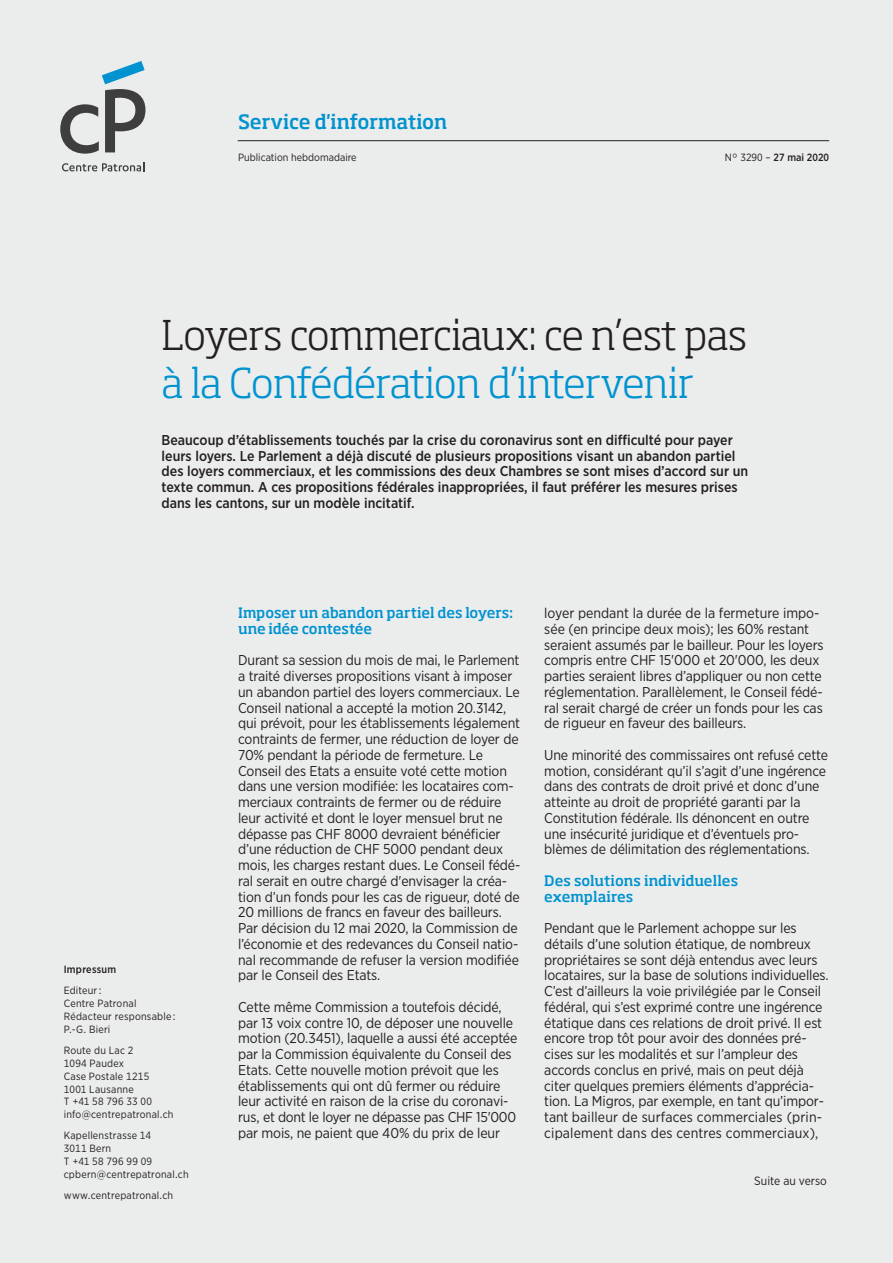
<style>
.page{position:relative;width:893px;height:1263px;background:#ebecec}
.page>*{position:absolute;margin:0;border:0;box-sizing:border-box;transform-origin:0 0}
.Grand_titre{font:300 40.5px/47.2px "Soho Std";letter-spacing:-.02em;color:#231f20}
.t1{font:500 19.5px "Soho Std";letter-spacing:-.01em;color:#0093d0}
.Texte_courant{font:14.25px/15.8px "Gotham Narrow";letter-spacing:-.01em;color:#231f20}
.Chapeau{font:500 14.25px/15.8px "Gotham Narrow";color:#231f20}
.Titre_texte_courant{font:500 14.25px/15.8px "Soho Std";letter-spacing:-.005em;color:#0093d0}
.Texte_Bitte_wenden{font:12px "Gotham Narrow";color:#231f20}
.t2{font:10.5px/12.9px "Gotham Narrow";letter-spacing:.02em;color:#231f20}
.t3{font:10.5px "Gotham Narrow";color:#231f20}
.En-tête_infos{font:500 10.5px "Gotham Narrow";color:#231f20}
.En-tête_infos-2{font:500 10.5px "Gotham Narrow";letter-spacing:.02em;color:#231f20}
.s1{font-weight:400}
.s2{color:#0093d0}
</style>
<div class="page">
<svg style="left:62px;top:162px;width:82px;height:9px"></svg>
<svg style="left:60px;top:61px;width:85px;height:93px"></svg>
<hr style="left:238px;top:140px;width:591px;height:1px;background:#231f20">
<h2 class="t1" style="left:238px;top:110px;width:211px">Service d'information</h2>
<p class="t3" style="left:238px;top:151px;width:120px">Publication hebdomadaire</p>
<p class="En-tête_infos" style="left:725px;top:151px;width:106px"><span class="s1">N° 3290 –</span> 27 mai 2020</p>
<p class="Grand_titre" style="left:162px;top:311px;width:587px">Loyers commerciaux: ce n’est pas <span class="s2">à la Confédération d’intervenir</span></p>
<p class="Chapeau" style="left:162px;top:432px;width:588px">Beaucoup d’établissements touchés par la crise du coronavirus sont en difficulté pour payer leurs loyers. Le Parlement a déjà discuté de plusieurs propositions visant un abandon partiel des loyers commerciaux, et les commissions des deux Chambres se sont mises d’accord sur un texte commun. A ces propositions fédérales inappropriées, il faut préférer les mesures prises dans les cantons, sur un modèle incitatif.</p>
<p class="En-tête_infos-2" style="left:64px;top:963px;width:54px">Impressum</p>
<p class="t2" style="left:64px;top:984px;width:113px">Editeur:<br>Centre Patronal<br>Rédacteur responsable :<br>P.-G. Bieri</p>
<p class="t2" style="left:64px;top:1043px;width:111px">Route du Lac 2<br>1094 Paudex<br>Case Postale 1215<br>1001 Lausanne<br>T +41 58 796 33 00 info@centrepatronal.ch</p>
<p class="t2" style="left:64px;top:1129px;width:126px">Kapellenstrasse 14<br>3011 Bern<br>T +41 58 796 99 09 cpbern@centrepatronal.ch</p>
<p class="t2" style="left:64px;top:1189px;width:111px">www.centrepatronal.ch</p>
<p class="Titre_texte_courant" style="left:238px;top:605px;width:277px">Imposer un abandon partiel des loyers: une idée contestée</p>
<p class="Texte_courant" style="left:238px;top:652px;width:284px">Durant sa session du mois de mai, le Parlement a traité diverses propositions visant à imposer un abandon partiel des loyers commerciaux. Le Conseil national a accepté la motion 20.3142, qui prévoit, pour les établissements légalement contraints de fermer, une réduction de loyer de 70% pendant la période de fermeture. Le Conseil des Etats a ensuite voté cette motion dans une version modifiée: les locataires com&shy;merciaux contraints de fermer ou de réduire leur activité et dont le loyer mensuel brut ne dépasse pas CHF 8000 devraient bénéficier d’une réduction de CHF 5000 pendant deux mois, les charges restant dues. Le Conseil fédé&shy;ral serait en outre chargé d'envisager la créa&shy;tion d’un fonds pour les cas de rigueur, doté de 20 millions de francs en faveur des bailleurs.<br>Par décision du 12 mai 2020, la Commission de l’économie et des redevances du Conseil natio&shy;nal recommande de refuser la version modifiée par le Conseil des Etats.</p>
<p class="Texte_courant" style="left:238px;top:999px;width:281px">Cette même Commission a toutefois décidé, par 13 voix contre 10, de déposer une nouvelle motion (20.3451), laquelle a aussi été acceptée par la Commission équivalente du Conseil des Etats. Cette nouvelle motion prévoit que les établissements qui ont dû fermer ou réduire leur activité en raison de la crise du coronavi&shy;rus, et dont le loyer ne dépasse pas CHF 15'000 par mois, ne paient que 40% du prix de leur</p>
<p class="Texte_courant" style="left:544px;top:605px;width:281px">loyer pendant la durée de la fermeture impo&shy;sée (en principe deux mois); les 60% restant seraient assumés par le bailleur. Pour les loyers compris entre CHF 15'000 et 20'000, les deux parties seraient libres d’appliquer ou non cette réglementation. Parallèlement, le Conseil fédé&shy;ral serait chargé de créer un fonds pour les cas de rigueur en faveur des bailleurs.</p>
<p class="Texte_courant" style="left:544px;top:747px;width:285px">Une minorité des commissaires ont refusé cette motion, considérant qu’il s’agit d’une ingérence dans des contrats de droit privé et donc d’une atteinte au droit de propriété garanti par la Constitution fédérale. Ils dénoncent en outre une insécurité juridique et d’éventuels pro&shy;blèmes de délimitation des réglementations.</p>
<p class="Titre_texte_courant" style="left:544px;top:872px;width:195px">Des solutions individuelles exemplaires</p>
<p class="Texte_courant" style="left:544px;top:920px;width:286px">Pendant que le Parlement achoppe sur les détails d’une solution étatique, de nombreux propriétaires se sont déjà entendus avec leurs locataires, sur la base de solutions individuelles.<br>C’est d’ailleurs la voie privilégiée par le Conseil fédéral, qui s’est exprimé contre une ingérence étatique dans ces relations de droit privé. Il est encore trop tôt pour avoir des données pré&shy;cises sur les modalités et sur l’ampleur des accords conclus en privé, mais on peut déjà citer quelques premiers éléments d’apprécia&shy;tion. La Migros, par exemple, en tant qu’impor&shy;tant bailleur de surfaces commerciales (prin&shy;cipalement dans des centres commerciaux),</p>
<p class="Texte_Bitte_wenden" style="left:754px;top:1173px;width:74px">Suite au verso</p>
</div>
